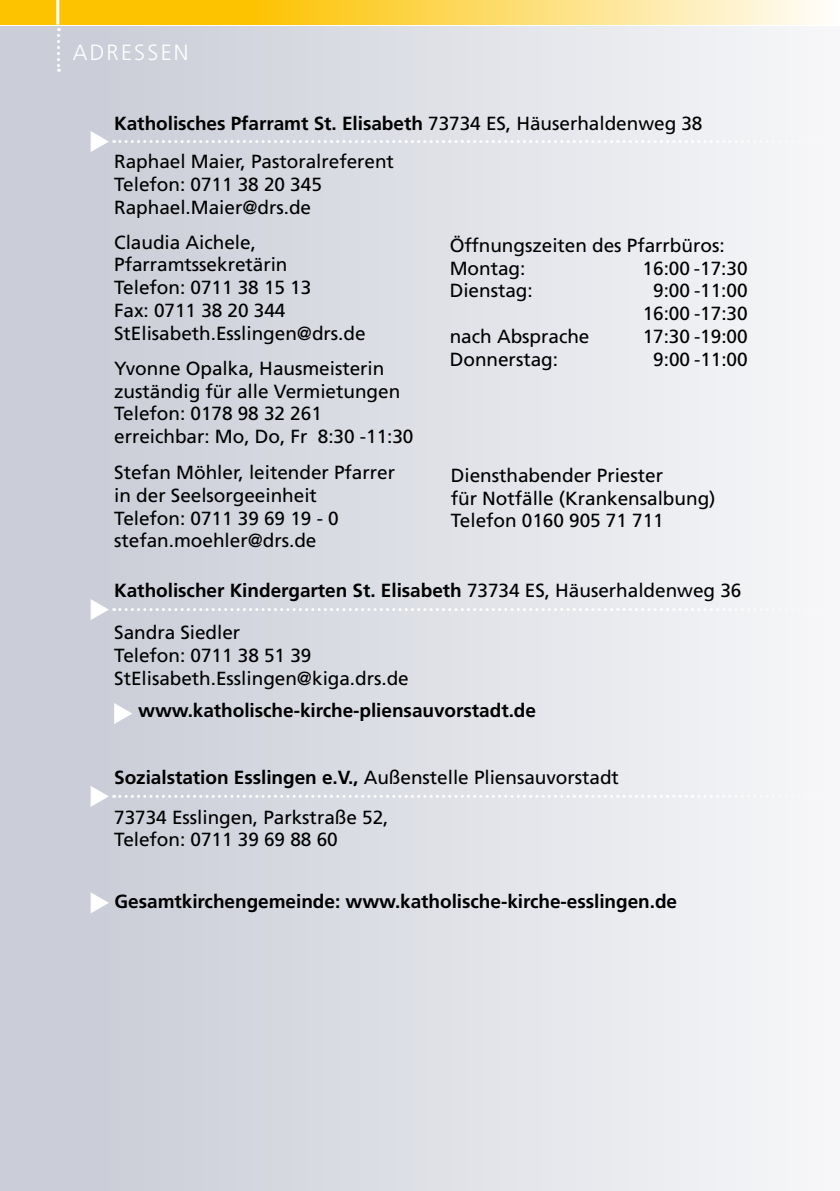
<style>
.page{position:relative;width:840px;height:1191px;background:#fff}
.page>*{position:absolute;margin:0;border:0;box-sizing:border-box;transform-origin:0 0}
.t1{font:300 22px "Frutiger";letter-spacing:.1em;color:#fff}
.t2{font:19px/22.8px "Frutiger";letter-spacing:-.005em;color:#000}
.t3{font:700 19px "Frutiger";letter-spacing:-.005em;color:#000}
.s1{font-weight:400}
</style>
<div class="page">
<svg style="left:0;top:0;width:820px;height:25px"></svg>
<hr style="left:56px;top:0;width:3px;height:25px;background:#fff">
<div style="left:0;top:26px;width:839px;height:1165px;background:linear-gradient(to right,#c6cad4,#f6f7f8)"></div>
<svg style="left:56px;top:26px;width:4px;height:46px"></svg>
<svg style="left:114px;top:703px;width:18px;height:21px"></svg>
<svg style="left:91px;top:131px;width:748px;height:21px"></svg>
<svg style="left:91px;top:599px;width:748px;height:21px"></svg>
<svg style="left:91px;top:786px;width:748px;height:21px"></svg>
<svg style="left:91px;top:892px;width:18px;height:21px"></svg>
<p class="t1" style="left:73px;top:40px;width:117px">ADRESSEN</p>
<p class="t3" style="left:114px;top:112px;width:589px">Katholisches Pfarramt St. Elisabeth <span class="s1">73734 ES, Häuserhaldenweg 38</span></p>
<p class="t2" style="left:114px;top:150px;width:281px">Raphael Maier, Pastoralreferent<br>Telefon: 0711 38 20 345<br>Raphael.Maier@drs.de</p>
<p class="t2" style="left:114px;top:231px;width:253px">Claudia Aichele,<br>Pfarramtssekretärin<br>Telefon: 0711 38 15 13<br>Fax: 0711 38 20 344<br>StElisabeth.Esslingen@drs.de</p>
<p class="t2" style="left:114px;top:357px;width:301px">Yvonne Opalka, Hausmeisterin zuständig für alle Vermietungen<br>Telefon: 0178 98 32 261 erreichbar: Mo, Do, Fr 8:30 -11:30</p>
<p class="t2" style="left:449px;top:234px;width:276px">Öffnungszeiten des Pfarrbüros:<br>Montag:</p>
<p class="t2" style="left:642px;top:257px;width:106px">16:00 -17:30</p>
<p class="t2" style="left:449px;top:279px;width:84px">Dienstag:</p>
<p class="t2" style="left:642px;top:279px;width:106px;text-align:center">9:00 -11:00<br>16:00 -17:30</p>
<p class="t2" style="left:449px;top:325px;width:141px">nach Absprache</p>
<p class="t2" style="left:642px;top:325px;width:106px">17:30 -19:00</p>
<p class="t2" style="left:449px;top:348px;width:110px">Donnerstag:</p>
<p class="t2" style="left:653px;top:348px;width:96px">9:00 -11:00</p>
<p class="t2" style="left:114px;top:461px;width:282px">Stefan Möhler, leitender Pfarrer in der Seelsorgeeinheit<br>Telefon: 0711 39 69 19 - 0 stefan.moehler@drs.de</p>
<p class="t2" style="left:450px;top:464px;width:266px">Diensthabender Priester<br>für Notfälle (Krankensalbung)<br>Telefon 0160 905 71 711</p>
<p class="t3" style="left:114px;top:579px;width:628px">Katholischer Kindergarten St. Elisabeth <span class="s1">73734 ES, Häuserhaldenweg 36</span></p>
<p class="t2" style="left:114px;top:621px;width:296px">Sandra Siedler<br>Telefon: 0711 38 51 39<br>StElisabeth.Esslingen@kiga.drs.de</p>
<p class="t3" style="left:138px;top:699px;width:399px">www.katholische-kirche-pliensauvorstadt.de</p>
<p class="t3" style="left:114px;top:766px;width:506px">Sozialstation Esslingen e.V., <span class="s1">Außenstelle Pliensauvorstadt</span></p>
<p class="t2" style="left:114px;top:805px;width:275px">73734 Esslingen, Parkstraße 52,<br>Telefon: 0711 39 69 88 60</p>
<p class="t3" style="left:114px;top:890px;width:563px">Gesamtkirchengemeinde: www.katholische-kirche-esslingen.de</p>
</div>
